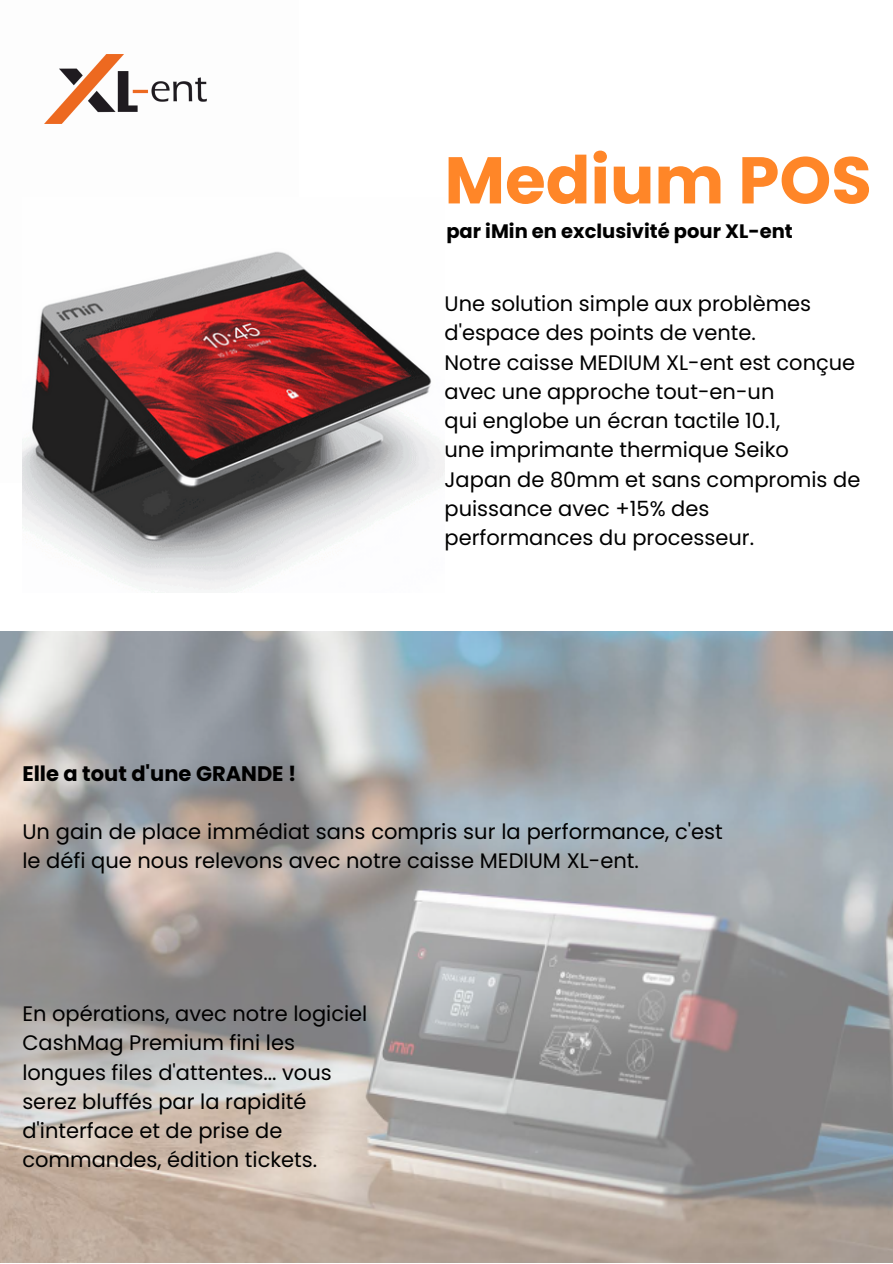
<style>
.page{position:relative;width:893px;height:1264px;background:#fff}
.page>*{position:absolute;margin:0;border:0;box-sizing:border-box;transform-origin:0 0}
.t1{font:700 66px "Poppins";color:#ff8628}
.t2{font:21px/29.2px "Poppins";color:#000}
.t3{font:700 21px "Poppins";color:#000}
.t4{font:700 19.5px "Poppins";color:#000}
</style>
<div class="page">
<img style="left:0;top:631px;width:892px;height:630px">
<img style="left:45px;top:55px;width:162px;height:68px">
<img style="left:22px;top:251px;width:422px;height:341px">
<p class="t1" style="left:444px;top:134px;width:429px">Medium POS</p>
<p class="t4" style="left:446px;top:217px;width:348px">par iMin en exclusivité pour XL-ent</p>
<p class="t3" style="left:22px;top:758px;width:275px">Elle a tout d'une GRANDE !</p>
<p class="t2" style="left:444px;top:289px;width:368px">Une solution simple aux problèmes d'espace des points de vente.</p>
<p class="t2" style="left:444px;top:348px;width:412px">Notre caisse MEDIUM XL-ent est conçue avec une approche tout-en-un</p>
<p class="t2" style="left:444px;top:406px;width:337px">qui englobe un écran tactile 10.1,</p>
<p class="t2" style="left:444px;top:435px;width:417px">une imprimante thermique Seiko<br>Japan de 80mm et sans compromis de puissance avec +15% des performances du processeur.</p>
<p class="t2" style="left:22px;top:817px;width:702px">Un gain de place immédiat sans compris sur la performance, c'est le défi que nous relevons avec notre caisse MEDIUM XL-ent.</p>
<p class="t2" style="left:22px;top:999px;width:346px">En opérations, avec notre logiciel<br>CashMag Premium fini les longues files d'attentes... vous serez bluffés par la rapidité d'interface et de prise de commandes, édition tickets.</p>
</div>
